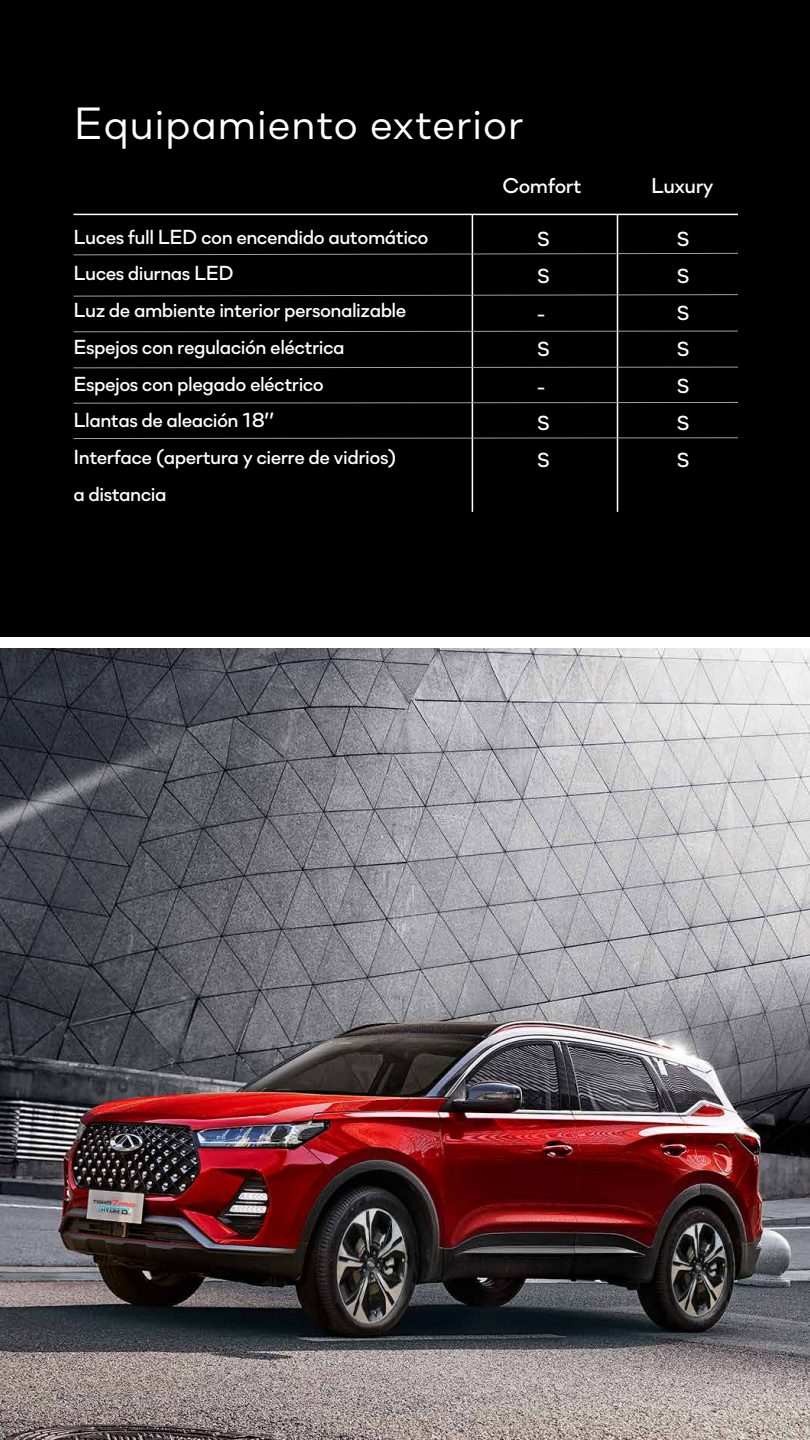
<style>
.page{position:relative;width:810px;height:1440px;background:#fff}
.page>*{position:absolute;margin:0;border:0;box-sizing:border-box;transform-origin:0 0}
.t1{font:45px "Soin Sans Neue";letter-spacing:.01em;color:#fff}
.t2{font:500 21.3px "Soin Sans Neue";letter-spacing:-.025em;color:#fff}
.t3{font:500 20.25px/36.8px "Soin Sans Neue";letter-spacing:-.025em;color:#fff}
</style>
<div class="page">
<div style="left:0;top:0;width:810px;height:637px;background:#000"></div>
<hr style="left:73px;top:214px;width:665px;height:1px;background:#fff">
<hr style="left:472px;top:214px;width:1px;height:298px;background:#fff">
<hr style="left:617px;top:214px;width:1px;height:298px;background:#fff">
<svg style="left:73px;top:294px;width:665px;height:2px"></svg>
<svg style="left:73px;top:253px;width:665px;height:2px"></svg>
<svg style="left:73px;top:331px;width:665px;height:1px"></svg>
<svg style="left:73px;top:367px;width:665px;height:1px"></svg>
<svg style="left:73px;top:402px;width:665px;height:1px"></svg>
<svg style="left:73px;top:438px;width:665px;height:1px"></svg>
<img style="left:0;top:649px;width:810px;height:791px">
<h1 class="t1" style="left:74px;top:87px;width:452px">Equipamiento exterior</h1>
<p class="t3" style="left:74px;top:216px;width:357px">Luces full LED con encendido automático<br>Luces diurnas LED<br>Luz de ambiente interior personalizable<br>Espejos con regulación eléctrica<br>Espejos con plegado eléctrico<br>Llantas de aleación 18’’<br>Interface (apertura y cierre de vidrios)<br>a distancia</p>
<p class="t2" style="left:502px;top:168px;width:81px">Comfort</p>
<p class="t2" style="left:651px;top:168px;width:64px">Luxury</p>
<p class="t3" style="left:537px;top:219px;width:14px">S<br>S -<br>S -<br>S<br>S</p>
<p class="t3" style="left:677px;top:219px;width:14px;text-align:justify">S S S S S S S</p>
</div>
